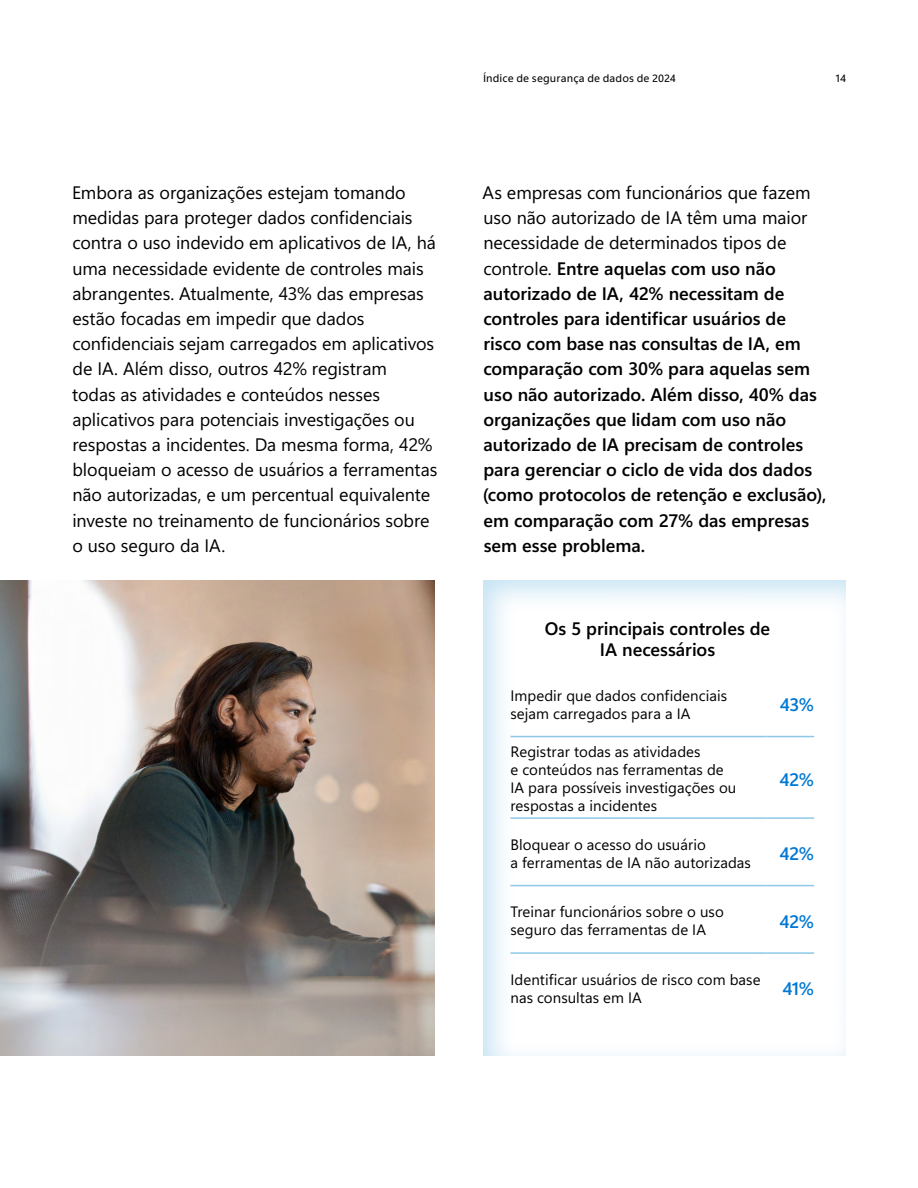
<style>
.page{position:relative;width:918px;height:1188px;background:#fff}
.page>*{position:absolute;margin:0;border:0;box-sizing:border-box;transform-origin:0 0}
.Body_copy{font:18px/25.2px "Segoe Sans a 8000";letter-spacing:-.005em;color:#000}
.Body_copy-2{font:18px/25.2px "Segoe Sans a 8000";color:#000;text-align:center}
.Large_Display_Type{font:18px "Segoe Sans a 8000";letter-spacing:-.015em;color:#0078d4}
.Large_Display_Type-2{font:15px/18px "Segoe Sans a 8000";letter-spacing:.005em;color:#000}
.t1{font:10.5px "Segoe Sans 50000";letter-spacing:.01em;color:#000}
.s1{font-style:inherit}
</style>
<div class="page">
<div style="left:470px;top:569px;width:389px;height:487px;background:#8dc8e8;opacity:.5"></div>
<hr style="left:510px;top:736px;width:256px;height:1px;background:#8dc8e8">
<hr style="left:766px;top:736px;width:48px;height:1px;background:#8dc8e8">
<hr style="left:510px;top:817px;width:256px;height:2px;background:#8dc8e8">
<hr style="left:766px;top:817px;width:48px;height:2px;background:#8dc8e8">
<hr style="left:510px;top:885px;width:256px;height:1px;background:#8dc8e8">
<hr style="left:766px;top:885px;width:48px;height:1px;background:#8dc8e8">
<hr style="left:510px;top:952px;width:256px;height:2px;background:#8dc8e8">
<hr style="left:766px;top:952px;width:48px;height:2px;background:#8dc8e8">
<img style="left:0;top:580px;width:435px;height:476px">
<p class="t1" style="left:483px;top:71px;width:194px">Índice de segurança de dados de 2024</p>
<p class="t1" style="left:836px;top:71px;width:12px">14</p>
<p class="Body_copy" style="left:72px;top:180px;width:367px">Embora as organizações estejam tomando medidas para proteger dados confidenciais contra o uso indevido em aplicativos de IA, há uma necessidade evidente de controles mais abrangentes. Atualmente, 43% das empresas estão focadas em impedir que dados confidenciais sejam carregados em aplicativos de IA. Além disso, outros 42% registram<br>todas as atividades e conteúdos nesses aplicativos para potenciais investigações ou respostas a incidentes. Da mesma forma, 42% bloqueiam o acesso de usuários a ferramentas não autorizadas, e um percentual equivalente investe no treinamento de funcionários sobre o uso seguro da IA.</p>
<p class="Body_copy-2" style="left:482px;top:179px;width:346px;text-align:left"><span class="s1">As empresas com funcionários que fazem uso não autorizado de IA têm uma maior necessidade de determinados tipos de controle.</span> Entre aquelas com uso não autorizado de IA, 42% necessitam de controles para identificar usuários de risco com base nas consultas de IA, em comparação com 30% para aquelas sem uso não autorizado. Além disso, 40% das organizações que lidam com uso não autorizado de IA precisam de controles para gerenciar o ciclo de vida dos dados (como protocolos de retenção e exclusão), em comparação com 27% das empresas sem esse problema.</p>
<p class="Body_copy-2" style="left:545px;top:617px;width:227px;line-height:21px">Os 5 principais controles de<br>IA necessários</p>
<p class="Large_Display_Type-2" style="left:510px;top:686px;width:218px">Impedir que dados confidenciais sejam carregados para a IA</p>
<p class="Large_Display_Type" style="left:780px;top:692px;width:36px">43%</p>
<p class="Large_Display_Type-2" style="left:510px;top:743px;width:227px">Registrar todas as atividades<br>e conteúdos nas ferramentas de<br>IA para possíveis investigações ou respostas a incidentes</p>
<p class="Large_Display_Type" style="left:779px;top:766px;width:36px">42%</p>
<p class="Large_Display_Type-2" style="left:510px;top:835px;width:242px">Bloquear o acesso do usuário<br>a ferramentas de IA não autorizadas</p>
<p class="Large_Display_Type" style="left:779px;top:841px;width:36px">42%</p>
<p class="Large_Display_Type-2" style="left:510px;top:903px;width:215px">Treinar funcionários sobre o uso seguro das ferramentas de IA</p>
<p class="Large_Display_Type" style="left:779px;top:909px;width:36px">42%</p>
<p class="Large_Display_Type-2" style="left:510px;top:970px;width:252px">Identificar usuários de risco com base nas consultas em IA</p>
<p class="Large_Display_Type" style="left:782px;top:976px;width:33px">41%</p>
</div>
